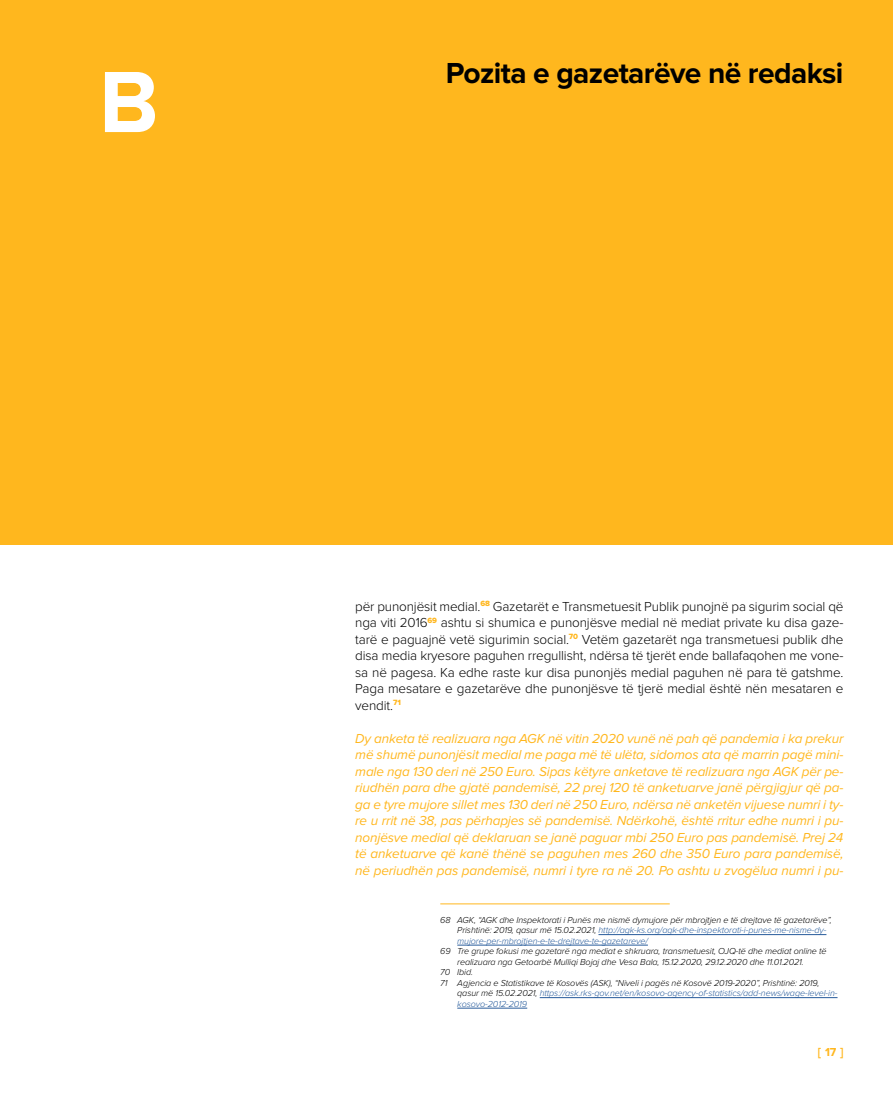
<style>
.page{position:relative;width:893px;height:1106px;background:#fff}
.page>*{position:absolute;margin:0;border:0;box-sizing:border-box;transform-origin:0 0}
.t1{font:700 90px "Proxima Nova";color:#fff}
.t2{font:700 30px "Proxima Nova";letter-spacing:-.02em;color:#000}
.t3{font:italic 13.5px/16.5px "Proxima Nova";letter-spacing:-.01em;color:#ffb71e;text-align:justify}
.t4{font:300 13.5px/16.5px "Proxima Nova";letter-spacing:-.01em;color:#000;text-align:justify}
.t5{font:700 12px "Proxima Nova";color:#ffb71e}
.t6{font:italic 300 9px/10.5px "Proxima Nova";letter-spacing:-.01em;color:#000}
.t7{font:italic 300 9px "Proxima Nova";letter-spacing:-.01em;color:#275b9b}
.s1{color:#275b9b}
.s2{color:#000}
</style>
<div class="page">
<div style="left:1px;top:0;width:892px;height:545px;background:#ffb71e"></div>
<hr style="left:440px;top:903px;width:230px;height:1px;background:#ffb71e">
<hr style="left:598px;top:934px;width:228px;height:1px;background:#275b9b">
<hr style="left:457px;top:944px;width:191px;height:1px;background:#275b9b">
<hr style="left:540px;top:997px;width:297px;height:1px;background:#275b9b">
<hr style="left:457px;top:1007px;width:70px;height:1px;background:#275b9b">
<h1 class="t1" style="left:99px;top:50px;width:61px">B</h1>
<h2 class="t2" style="left:446px;top:55px;width:399px">Pozita e gazetarëve në redaksi</h2>
<p class="t4" style="left:355px;top:598px;width:490px">për punonjësit medial.<sup>68</sup> Gazetarët e Transmetuesit Publik punojnë pa sigurim social që nga viti 2016<sup>69</sup> ashtu si shumica e punonjësve medial në mediat private ku disa gaze&shy;tarë e paguajnë vetë sigurimin social.<sup>70</sup> Vetëm gazetarët nga transmetuesi publik dhe disa media kryesore paguhen rregullisht, ndërsa të tjerët ende ballafaqohen me vone&shy;sa në pagesa. Ka edhe raste kur disa punonjës medial paguhen në para të gatshme.<br>Paga mesatare e gazetarëve dhe punonjësve të tjerë medial është nën mesataren e vendit.<sup>71</sup></p>
<p class="t3" style="left:355px;top:730px;width:490px">Dy anketa të realizuara nga AGK në vitin 2020 vunë në pah që pandemia i ka prekur më shumë punonjësit medial me paga më të ulëta, sidomos ata që marrin pagë mini&shy;male nga 130 deri në 250 Euro. Sipas këtyre anketave të realizuara nga AGK për pe&shy;riudhën para dhe gjatë pandemisë, 22 prej 120 të anketuarve janë përgjigjur që pa&shy;ga e tyre mujore sillet mes 130 deri në 250 Euro, ndërsa në anketën vijuese numri i ty&shy;re u rrit në 38, pas përhapjes së pandemisë. Ndërkohë, është rritur edhe numri i pu&shy;nonjësve medial që deklaruan se janë paguar mbi 250 Euro pas pandemisë. Prej 24 të anketuarve që kanë thënë se paguhen mes 260 dhe 350 Euro para pandemisë, në periudhën pas pandemisë, numri i tyre ra në 20. Po ashtu u zvogëlua numri i pu-</p>
<p class="t6" style="left:457px;top:914px;width:376px;text-indent:-17px">68 AGK, “AGK dhe Inspektorati i Punës me nismë dymujore për mbrojtjen e të drejtave të gazetarëve”,<br>Prishtinë: 2019, qasur më 15.02.2021, <span class="s1">http://agk-ks.org/agk-dhe-inspektorati-i-punes-me-nisme-dy&shy;mujore-per-mbrojtjen-e-te-drejtave-te-gazetareve/</span></p>
<p class="t6" style="left:440px;top:946px;width:388px">69 Tre grupe fokusi me gazetarë nga mediat e shkruara, transmetuesit, OJQ-të dhe mediat online të</p>
<p class="t6" style="left:457px;top:956px;width:348px">realizuara nga Getoarbë Mulliqi Bojaj dhe Vesa Bala, 15.12.2020, 29.12.2020 dhe 11.01.2021.</p>
<p class="t6" style="left:440px;top:967px;width:34px">70 Ibid.</p>
<p class="t6" style="left:440px;top:977px;width:381px">71 Agjencia e Statistikave të Kosovës (ASK), “Niveli i pagës në Kosovë 2019-2020”, Prishtinë: 2019,</p>
<p class="t7" style="left:457px;top:988px;width:382px"><span class="s2">qasur më 15.02.2021,</span> https://ask.rks-gov.net/en/kosovo-agency-of-statistics/add-news/wage-level-in-</p>
<p class="t7" style="left:457px;top:999px;width:71px">kosovo-2012-2019</p>
<p class="t5" style="left:818px;top:1045px;width:27px">[17]</p>
</div>
